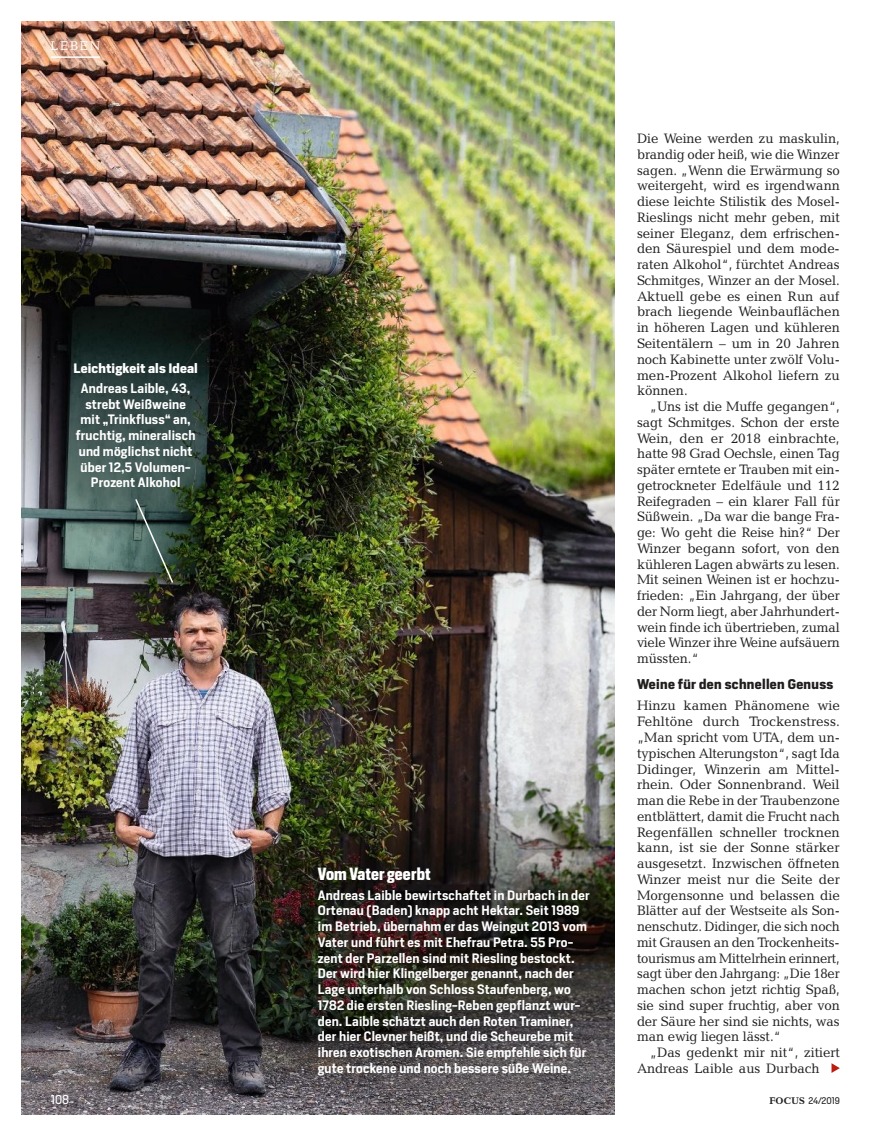
<style>
.page{position:relative;width:893px;height:1136px;background:#fff}
.page>*{position:absolute;margin:0;border:0;box-sizing:border-box;transform-origin:0 0}
.t1{font:700 16.5px "Heron Sans Cond";letter-spacing:.01em;color:#fff}
.t2{font:13.8px "Candida Focus Roman";letter-spacing:-.005em;color:#211e1e}
.t3{font:700 13.2px "Heron Sans";letter-spacing:.025em;color:#211e1e}
.t4{font:12.9px "Candida Focus Roman";letter-spacing:.135em;color:#fff}
.t5{font:600 12.75px/15.8px "Heron Sans";letter-spacing:.015em;color:#fff}
.t6{font:700 12.75px/20px "Heron Sans";letter-spacing:.01em;color:#fff;text-align:center}
.t7{font:12px "Heron Sans";color:#fff}
.t8{font:9px "Heron Sans";color:#211e1e}
.s1{font-weight:600}
.s2{font-family:"Candida Focus";font-weight:700;font-size:9.75px}
</style>
<div class="page">
<img style="left:21px;top:21px;width:593px;height:1093px">
<hr style="left:51px;top:56px;width:49px;height:2px;background:#fff">
<svg style="left:134px;top:497px;width:41px;height:87px;background:#465d55"></svg>
<svg style="left:831px;top:1063px;width:9px;height:9px"></svg>
<p class="t4" style="left:51px;top:39px;width:51px">LEBEN</p>
<p class="t6" style="left:73px;top:358px;width:126px">Leichtigkeit als Ideal<br><span class="s1">Andreas Laible, 43,</span></p>
<p class="t5" style="left:76px;top:396px;width:121px;text-align:center">strebt Weißweine mit „Trinkfluss“ an, fruchtig, mineralisch und möglichst nicht über 12,5 Volumen-<br>Prozent Alkohol</p>
<p class="t1" style="left:318px;top:862px;width:114px">Vom Vater geerbt</p>
<p class="t5" style="left:318px;top:886px;width:273px">Andreas Laible bewirtschaftet in Durbach in der Ortenau (Baden) knapp acht Hektar. Seit 1989 im Betrieb, übernahm er das Weingut 2013 vom Vater und führt es mit Ehefrau Petra. 55 Pro&shy;zent der Parzellen sind mit Riesling bestockt.<br>Der wird hier Klingelberger genannt, nach der Lage unterhalb von Schloss Staufenberg, wo 1782 die ersten Riesling-Reben gepflanzt wur&shy;den. Laible schätzt auch den Roten Traminer, der hier Clevner heißt, und die Scheurebe mit ihren exotischen Aromen. Sie empfehle sich für gute trockene und noch bessere süße Weine.</p>
<p class="t2" style="left:637px;top:130px;width:204px">Die Weine werden zu maskulin,</p>
<p class="t2" style="left:637px;top:146px;width:204px">brandig oder heiß, wie die Winzer</p>
<p class="t2" style="left:637px;top:162px;width:204px">sagen. „Wenn die Erwärmung so</p>
<p class="t2" style="left:637px;top:178px;width:204px">weitergeht, wird es irgendwann</p>
<p class="t2" style="left:637px;top:193px;width:204px">diese leichte Stilistik des Mosel-</p>
<p class="t2" style="left:637px;top:209px;width:204px">Rieslings nicht mehr geben, mit</p>
<p class="t2" style="left:637px;top:225px;width:204px">seiner Eleganz, dem erfrischen-</p>
<p class="t2" style="left:637px;top:241px;width:204px">den Säurespiel und dem mode-</p>
<p class="t2" style="left:637px;top:256px;width:204px">raten Alkohol“, fürchtet Andreas</p>
<p class="t2" style="left:637px;top:272px;width:204px">Schmitges, Winzer an der Mosel.</p>
<p class="t2" style="left:637px;top:288px;width:204px">Aktuell gebe es einen Run auf</p>
<p class="t2" style="left:637px;top:304px;width:204px">brach liegende Weinbauflächen</p>
<p class="t2" style="left:637px;top:319px;width:204px">in höheren Lagen und kühleren</p>
<p class="t2" style="left:637px;top:335px;width:204px">Seitentälern – um in 20 Jahren</p>
<p class="t2" style="left:637px;top:351px;width:204px">noch Kabinette unter zwölf Volu-</p>
<p class="t2" style="left:637px;top:367px;width:204px">men-Prozent Alkohol liefern zu</p>
<p class="t2" style="left:637px;top:382px;width:52px">können.</p>
<p class="t2" style="left:650px;top:398px;width:192px">„Uns ist die Muffe gegangen“,</p>
<p class="t2" style="left:637px;top:414px;width:204px">sagt Schmitges. Schon der erste</p>
<p class="t2" style="left:637px;top:430px;width:204px">Wein, den er 2018 einbrachte,</p>
<p class="t2" style="left:637px;top:445px;width:204px">hatte 98 Grad Oechsle, einen Tag</p>
<p class="t2" style="left:637px;top:461px;width:204px">später erntete er Trauben mit ein-</p>
<p class="t2" style="left:637px;top:477px;width:204px">getrockneter Edelfäule und 112</p>
<p class="t2" style="left:637px;top:493px;width:204px">Reifegraden – ein klarer Fall für</p>
<p class="t2" style="left:637px;top:508px;width:204px">Süßwein. „Da war die bange Fra-</p>
<p class="t2" style="left:637px;top:524px;width:204px">ge: Wo geht die Reise hin?“ Der</p>
<p class="t2" style="left:637px;top:540px;width:204px">Winzer begann sofort, von den</p>
<p class="t2" style="left:637px;top:556px;width:204px">kühleren Lagen abwärts zu lesen.</p>
<p class="t2" style="left:637px;top:571px;width:204px">Mit seinen Weinen ist er hochzu-</p>
<p class="t2" style="left:637px;top:587px;width:204px">frieden: „Ein Jahrgang, der über</p>
<p class="t2" style="left:637px;top:603px;width:204px">der Norm liegt, aber Jahrhundert-</p>
<p class="t2" style="left:637px;top:619px;width:204px">wein finde ich übertrieben, zumal</p>
<p class="t2" style="left:637px;top:634px;width:204px">viele Winzer ihre Weine aufsäuern</p>
<p class="t2" style="left:637px;top:650px;width:63px">müssten.“</p>
<p class="t3" style="left:637px;top:675px;width:198px">Weine für den schnellen Genuss</p>
<p class="t2" style="left:637px;top:697px;width:204px">Hinzu kamen Phänomene wie</p>
<p class="t2" style="left:637px;top:713px;width:204px">Fehltöne durch Trockenstress.</p>
<p class="t2" style="left:637px;top:729px;width:204px">„Man spricht vom UTA, dem un-</p>
<p class="t2" style="left:637px;top:745px;width:204px">typischen Alterungston“, sagt Ida</p>
<p class="t2" style="left:637px;top:760px;width:204px">Didinger, Winzerin am Mittel-</p>
<p class="t2" style="left:637px;top:776px;width:204px">rhein. Oder Sonnenbrand. Weil</p>
<p class="t2" style="left:637px;top:792px;width:204px">man die Rebe in der Traubenzone</p>
<p class="t2" style="left:637px;top:808px;width:204px">entblättert, damit die Frucht nach</p>
<p class="t2" style="left:637px;top:823px;width:204px">Regenfällen schneller trocknen</p>
<p class="t2" style="left:637px;top:839px;width:204px">kann, ist sie der Sonne stärker</p>
<p class="t2" style="left:637px;top:855px;width:204px">ausgesetzt. Inzwischen öffneten</p>
<p class="t2" style="left:637px;top:871px;width:204px">Winzer meist nur die Seite der</p>
<p class="t2" style="left:637px;top:886px;width:204px">Morgensonne und belassen die</p>
<p class="t2" style="left:637px;top:902px;width:204px">Blätter auf der Westseite als Son-</p>
<p class="t2" style="left:637px;top:918px;width:204px">nenschutz. Didinger, die sich noch</p>
<p class="t2" style="left:637px;top:934px;width:204px">mit Grausen an den Trockenheits-</p>
<p class="t2" style="left:637px;top:949px;width:204px">tourismus am Mittelrhein erinnert,</p>
<p class="t2" style="left:637px;top:965px;width:204px">sagt über den Jahrgang: „Die 18er</p>
<p class="t2" style="left:637px;top:981px;width:204px">machen schon jetzt richtig Spaß,</p>
<p class="t2" style="left:637px;top:997px;width:204px">sie sind super fruchtig, aber von</p>
<p class="t2" style="left:637px;top:1012px;width:204px">der Säure her sind sie nichts, was</p>
<p class="t2" style="left:637px;top:1028px;width:145px">man ewig liegen lässt.“</p>
<p class="t2" style="left:650px;top:1044px;width:192px">„Das gedenkt mir nit“, zitiert</p>
<p class="t2" style="left:637px;top:1060px;width:184px">Andreas Laible aus Durbach</p>
<p class="t7" style="left:51px;top:1092px;width:20px">108</p>
<p class="t8" style="left:770px;top:1095px;width:72px"><span class="s2">FOCUS</span> 24/2019</p>
</div>
